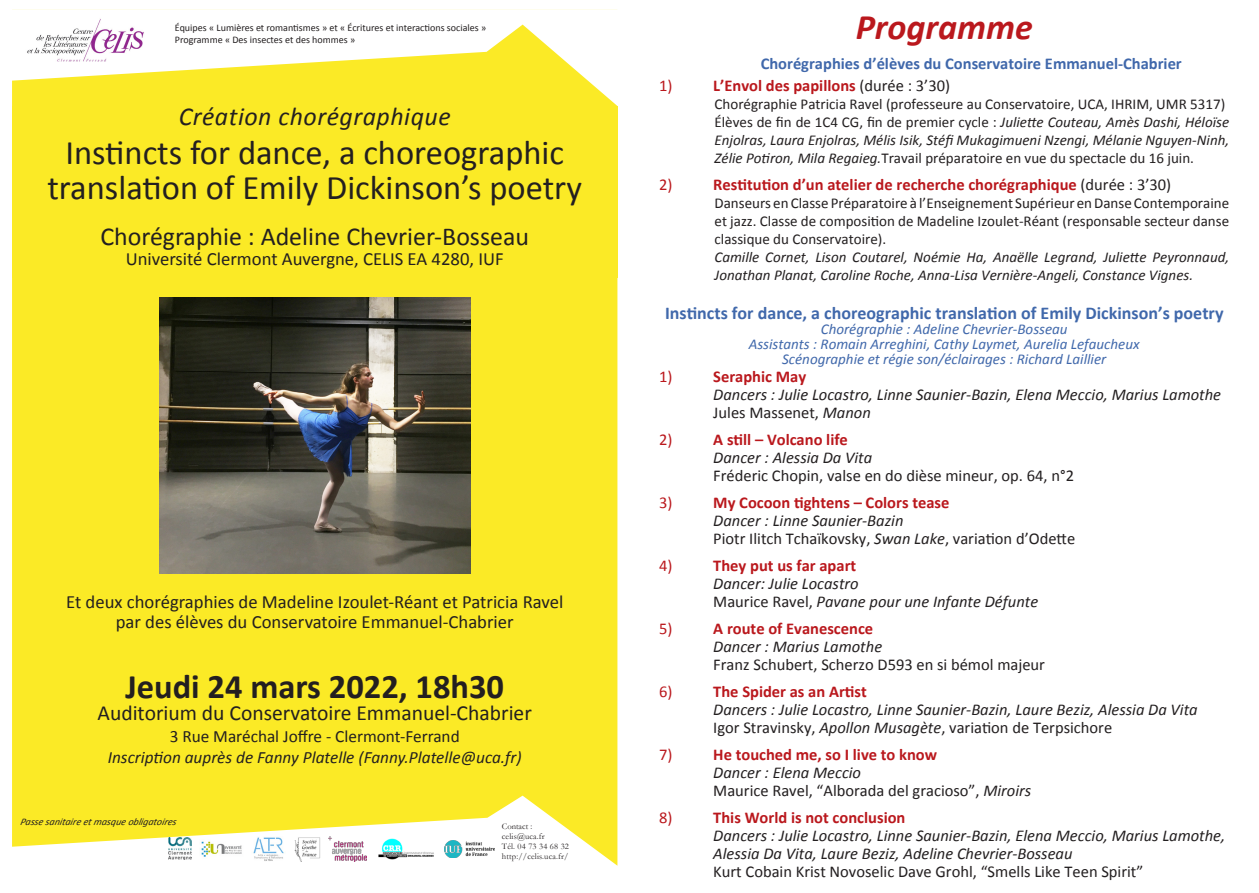
<style>
.page{position:relative;width:1259px;height:893px;background:#fff}
.page>*{position:absolute;margin:0;border:0;box-sizing:border-box;transform-origin:0 0}
.t1{font:italic 700 36px "Calibri";color:#ba181d}
.t2{font:34.5px/34.5px "Calibri";color:#231f20;text-align:center}
.t3{font:700 34.5px "Calibri";color:#231f20}
.t4{font:25.95px "Calibri";color:#231f20}
.t5{font:italic 25.95px "Calibri";letter-spacing:.02em;color:#231f20}
.t6{font:21.6px "Calibri";color:#231f20}
.t7{font:18.75px/20.1px "Calibri";color:#231f20;text-align:center}
.t8{font:700 18px "Calibri";color:#4068ab}
.t9{font:italic 17.25px/21.6px "Calibri";color:#231f20;text-align:center}
.t10{font:italic 16.5px/18px "Calibri";color:#231f20}
.t11{font:16.5px "Calibri";color:#231f20}
.t12{font:700 16.5px "Calibri";color:#ba181d}
.t13{font:700 16.5px "Calibri";color:#4068ab}
.t14{font:16.5px "Calibri";color:#ba181d}
.t15{font:italic 15px/18px "Calibri";color:#231f20;text-align:justify}
.t16{font:15px/18px "Calibri";color:#231f20;text-align:justify}
.t17{font:italic 15px "Calibri";color:#4068ab}
.t18{font:10.05px/12.1px "Calibri";color:#231f20}
.t19{font:italic 10.05px "Calibri";color:#231f20}
.t20{font:8.7px/10.1px "Garamond";letter-spacing:.02em;color:#231f20}
.s1{font-style:normal}
.s2{font-weight:400;color:#231f20}
.s3{font-style:italic}
</style>
<div class="page">
<div style="left:12px;top:277px;width:605px;height:589px;background:#fbea26"></div>
<img style="left:444px;top:840px;width:50px;height:18px">
<svg style="left:12px;top:25px;width:605px;height:81px;fill:#fbea26"></svg>
<img style="left:159px;top:298px;width:311px;height:276px">
<img style="left:14px;top:19px;width:134px;height:44px">
<div style="left:12px;top:106px;width:605px;height:171px;background:#fbea26"></div>
<img style="left:168px;top:838px;width:23px;height:22px">
<img style="left:328px;top:837px;width:38px;height:24px">
<img style="left:294px;top:836px;width:26px;height:25px">
<img style="left:251px;top:837px;width:34px;height:24px">
<img style="left:199px;top:839px;width:44px;height:20px">
<img style="left:374px;top:837px;width:62px;height:24px">
<p class="t18" style="left:175px;top:22px;width:313px">Équipes « Lumières et romantismes » et « Écritures et interactions sociales »<br>Programme « Des insectes et des hommes »</p>
<p class="t5" style="left:179px;top:99px;width:274px">Création chorégraphique</p>
<p class="t2" style="left:47px;top:135px;width:536px">Instincts for dance, a choreographic translation of Emily Dickinson’s poetry</p>
<p class="t4" style="left:100px;top:220px;width:430px">Chorégraphie : Adeline Chevrier-Bosseau</p>
<p class="t7" style="left:126px;top:248px;width:379px">Université Clermont Auvergne, CELIS EA 4280, IUF</p>
<p class="t7" style="left:66px;top:592px;width:499px">Et deux chorégraphies de Madeline Izoulet-Réant et Patricia Ravel par des élèves du Conservatoire Emmanuel-Chabrier</p>
<p class="t3" style="left:125px;top:665px;width:380px">Jeudi 24 mars 2022, 18h30</p>
<p class="t6" style="left:98px;top:699px;width:436px">Auditorium du Conservatoire Emmanuel-Chabrier</p>
<p class="t9" style="left:108px;top:724px;width:415px"><span class="s1">3 Rue Maréchal Joffre - Clermont-Ferrand<br></span>Inscription auprès de Fanny Platelle (Fanny.Platelle@uca.fr)</p>
<p class="t19" style="left:20px;top:814px;width:160px">Passe sanitaire etmasque obligatoires</p>
<p class="t20" style="left:502px;top:821px;width:69px">Contact : celis@uca.fr<br>Tél. 04 73 34 68 32 http://celis.uca.fr/</p>
<p class="t1" style="left:855px;top:4px;width:179px">Programme</p>
<p class="t13" style="left:760px;top:53px;width:423px">Chorégraphies d’élèves du Conservatoire Emmanuel-Chabrier</p>
<p class="t14" style="left:659px;top:75px;width:15px">1)</p>
<p class="t12" style="left:713px;top:75px;width:238px">L’Envol des papillons <span class="s2">(durée : 3’30)</span></p>
<p class="t16" style="left:714px;top:95px;width:512px">Chorégraphie Patricia Ravel (professeure au Conservatoire, UCA, IHRIM, UMR 5317)</p>
<p class="t15" style="left:714px;top:113px;width:516px"><span class="s1">Élèves de fin de 1C4 CG, fin de premier cycle :</span> Juliette Couteau, Amès Dashi, Héloïse Enjolras, Laura Enjolras, Mélis Isik, Stéfi Mukagimueni Nzengi, Mélanie Nguyen-Ninh, Zélie Potiron, Mila Regaieg.<span class="s1">Travail préparatoire en vue du spectacle du 16 juin.</span></p>
<p class="t14" style="left:659px;top:174px;width:15px">2)</p>
<p class="t12" style="left:713px;top:174px;width:459px">Restitution d’un atelier de recherche chorégraphique <span class="s2">(durée : 3’30)</span></p>
<p class="t16" style="left:714px;top:194px;width:516px">Danseurs en Classe Préparatoire à l’Enseignement Supérieur en Danse Contemporaine et jazz. Classe de composition de Madeline Izoulet-Réant (responsable secteur danse classique du Conservatoire).</p>
<p class="t15" style="left:714px;top:248px;width:516px">Camille Cornet, Lison Coutarel, Noémie Ha, Anaëlle Legrand, Juliette Peyronnaud,<br>Jonathan Planat, Caroline Roche, Anna-Lisa Vernière-Angeli, Constance Vignes.</p>
<p class="t8" style="left:665px;top:302px;width:560px">Instincts for dance, a choreographic translation of Emily Dickinson’s poetry</p>
<p class="t17" style="left:821px;top:319px;width:248px">Chorégraphie : Adeline Chevrier-Bosseau</p>
<p class="t17" style="left:749px;top:334px;width:392px">Assistants : Romain Arreghini, Cathy Laymet, Aurelia Lefaucheux</p>
<p class="t17" style="left:782px;top:349px;width:326px">Scénographie et régie son/éclairages : Richard Laillier</p>
<p class="t14" style="left:659px;top:366px;width:15px">1)</p>
<p class="t12" style="left:713px;top:366px;width:94px">Seraphic May</p>
<p class="t10" style="left:713px;top:385px;width:509px">Dancers : Julie Locastro, Linne Saunier-Bazin, Elena Meccio, Marius Lamothe</p>
<p class="t11" style="left:713px;top:402px;width:159px">Jules Massenet, <span class="s3">Manon</span></p>
<p class="t14" style="left:659px;top:429px;width:15px">2)</p>
<p class="t12" style="left:713px;top:429px;width:136px">A still – Volcano life</p>
<p class="t10" style="left:713px;top:448px;width:160px">Dancer : Alessia Da Vita</p>
<p class="t11" style="left:713px;top:465px;width:362px">Fréderic Chopin, valse en do dièse mineur, op. 64, n°2</p>
<p class="t14" style="left:659px;top:492px;width:15px">3)</p>
<p class="t12" style="left:713px;top:492px;width:238px">My Cocoon tightens – Colors tease</p>
<p class="t10" style="left:713px;top:511px;width:192px">Dancer : Linne Saunier-Bazin</p>
<p class="t11" style="left:713px;top:528px;width:363px">Piotr Ilitch Tchaïkovsky, <span class="s3">Swan Lake</span>, variation d’Odette</p>
<p class="t14" style="left:659px;top:555px;width:15px">4)</p>
<p class="t12" style="left:713px;top:555px;width:144px">They put us far apart</p>
<p class="t10" style="left:713px;top:574px;width:147px">Dancer: Julie Locastro</p>
<p class="t10" style="left:713px;top:592px;width:326px"><span class="s1">Maurice Ravel,</span> Pavane pour une Infante Défunte</p>
<p class="t14" style="left:659px;top:618px;width:15px">5)</p>
<p class="t12" style="left:713px;top:618px;width:161px">A route of Evanescence</p>
<p class="t10" style="left:713px;top:637px;width:170px">Dancer : Marius Lamothe</p>
<p class="t11" style="left:713px;top:654px;width:333px">Franz Schubert, Scherzo D593 en si bémol majeur</p>
<p class="t14" style="left:659px;top:681px;width:15px">6)</p>
<p class="t12" style="left:713px;top:681px;width:155px">The Spider as an Artist</p>
<p class="t10" style="left:713px;top:700px;width:486px">Dancers : Julie Locastro, Linne Saunier-Bazin, Laure Beziz, Alessia Da Vita</p>
<p class="t11" style="left:713px;top:717px;width:400px">Igor Stravinsky, <span class="s3">Apollon Musagète</span>, variation de Terpsichore</p>
<p class="t14" style="left:659px;top:744px;width:15px">7)</p>
<p class="t12" style="left:713px;top:744px;width:225px">He touched me, so I live to know</p>
<p class="t10" style="left:713px;top:763px;width:149px">Dancer : Elena Meccio</p>
<p class="t11" style="left:713px;top:780px;width:319px">Maurice Ravel, “Alborada del gracioso”, <span class="s3">Miroirs</span></p>
<p class="t14" style="left:659px;top:807px;width:15px">8)</p>
<p class="t12" style="left:713px;top:807px;width:194px">This World is not conclusion</p>
<p class="t10" style="left:713px;top:826px;width:513px">Dancers : Julie Locastro, Linne Saunier-Bazin, Elena Meccio, Marius Lamothe,<br>Alessia Da Vita, Laure Beziz, Adeline Chevrier-Bosseau</p>
<p class="t11" style="left:713px;top:861px;width:431px">Kurt Cobain Krist Novoselic Dave Grohl, “Smells Like Teen Spirit”</p>
</div>
